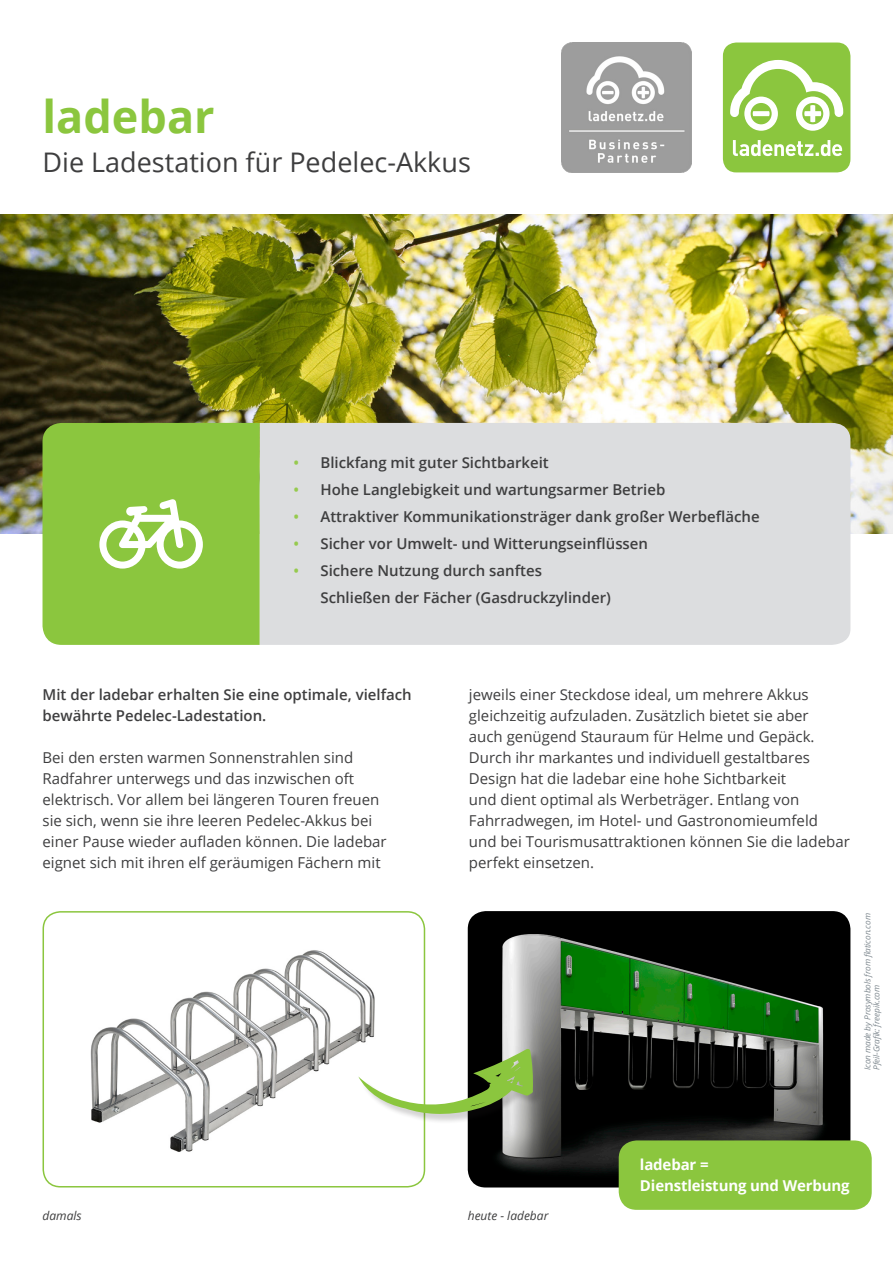
<style>
.page{position:relative;width:893px;height:1263px;background:#fff}
.page>*{position:absolute;margin:0;border:0;box-sizing:border-box;transform-origin:0 0}
.t1{font:700 45px "Open Sans";color:#8bc63e}
.t2{font:27px "Open Sans";color:#3e3e3f}
.Absatzformat_1{font:15px/21px "Open Sans";color:#3e3e3f}
.Absatzformat_1-2{font:600 15px/27px "Open Sans";color:#3e3e3f}
.Absatzformat_1-3{font:700 15px "Open Sans";letter-spacing:-.01em;color:#fff}
.Absatzformat_1-4{font:italic 12px "Open Sans";color:#3e3e3f}
.Absatzformat_1-5{font:italic 8.25px "Open Sans";letter-spacing:-.01em;color:#7e888f}
.s1{color:#96ca4e}
</style>
<div class="page">
<img style="left:0;top:215px;width:893px;height:319px">
<div style="left:43px;top:423px;width:217px;height:222px;background:#8bc63e"></div>
<svg style="left:99px;top:499px;width:104px;height:70px"></svg>
<svg style="left:723px;top:43px;width:127px;height:129px"></svg>
<img style="left:561px;top:43px;width:130px;height:129px">
<img style="left:91px;top:950px;width:284px;height:202px">
<div style="left:43px;top:911px;width:382px;height:276px;border:2px solid #8bc63e;border-radius:17px"></div>
<img style="left:468px;top:911px;width:382px;height:276px">
<div style="left:619px;top:1140px;width:253px;height:70px;background:#8bc63e;border-radius:18px"></div>
<div style="left:260px;top:423px;width:590px;height:222px;background:#dcdddf"></div>
<div style="left:360px;top:1050px;width:184px;height:74px;background:#231f20;opacity:.2"></div>
<svg style="left:358px;top:1048px;width:175px;height:69px"></svg>
<p class="t1" style="left:43px;top:85px;width:174px">ladebar</p>
<p class="t2" style="left:43px;top:144px;width:430px">Die Ladestation für Pedelec-Akkus</p>
<p class="Absatzformat_1-2" style="left:293px;top:449px;width:257px"><span class="s1">•</span> Blickfang mit guter Sichtbarkeit</p>
<p class="Absatzformat_1-2" style="left:293px;top:476px;width:373px"><span class="s1">•</span> Hohe Langlebigkeit und wartungsarmer Betrieb</p>
<p class="Absatzformat_1-2" style="left:293px;top:503px;width:468px"><span class="s1">•</span> Attraktiver Kommunikationsträger dank großer Werbefläche</p>
<p class="Absatzformat_1-2" style="left:293px;top:530px;width:356px"><span class="s1">•</span> Sicher vor Umwelt- und Witterungseinflüssen</p>
<p class="Absatzformat_1-2" style="left:320px;top:557px;width:292px;text-indent:-27px"><span class="s1">•</span> Sichere Nutzung durch sanftes<br>Schließen der Fächer (Gasdruckzylinder)</p>
<p class="Absatzformat_1-2" style="left:43px;top:683px;width:371px;line-height:21px">Mit der ladebar erhalten Sie eine optimale, vielfach bewährte Pedelec-Ladestation.</p>
<p class="Absatzformat_1" style="left:43px;top:746px;width:338px">Bei den ersten warmen Sonnenstrahlen sind<br>Radfahrer unterwegs und das inzwischen oft elektrisch. Vor allem bei längeren Touren freuen</p>
<p class="Absatzformat_1" style="left:43px;top:809px;width:331px">sie sich, wenn sie ihre leeren Pedelec-Akkus bei</p>
<p class="Absatzformat_1" style="left:43px;top:830px;width:346px">einer Pause wieder aufladen können. Die ladebar eignet sich mit ihren elf geräumigen Fächern mit</p>
<p class="Absatzformat_1" style="left:469px;top:683px;width:341px">jeweils einer Steckdose ideal, um mehrere Akkus gleichzeitig aufzuladen. Zusätzlich bietet sie aber</p>
<p class="Absatzformat_1" style="left:469px;top:725px;width:351px">auch genügend Stauraum für Helme und Gepäck.<br>Durch ihr markantes und individuell gestaltbares Design hat die ladebar eine hohe Sichtbarkeit<br>und dient optimal als Werbeträger. Entlang von Fahrradwegen, im Hotel- und Gastronomieumfeld</p>
<p class="Absatzformat_1" style="left:469px;top:830px;width:382px">und bei Tourismusattraktionen können Sie die ladebar perfekt einsetzen.</p>
<p class="Absatzformat_1-5" style="left:862px;top:1070px;width:158px;rotate:-90deg">Icon made by Prosymbols from flaticon.com</p>
<p class="Absatzformat_1-5" style="left:871px;top:1070px;width:87px;rotate:-90deg">Pfeil-Grafik: freepik.com</p>
<p class="Absatzformat_1-4" style="left:43px;top:1208px;width:41px">damals</p>
<p class="Absatzformat_1-4" style="left:468px;top:1208px;width:82px">heute - ladebar</p>
<p class="Absatzformat_1-3" style="left:640px;top:1154px;width:70px">ladebar =</p>
<p class="Absatzformat_1-3" style="left:640px;top:1175px;width:211px">Dienstleistung und Werbung</p>
</div>
